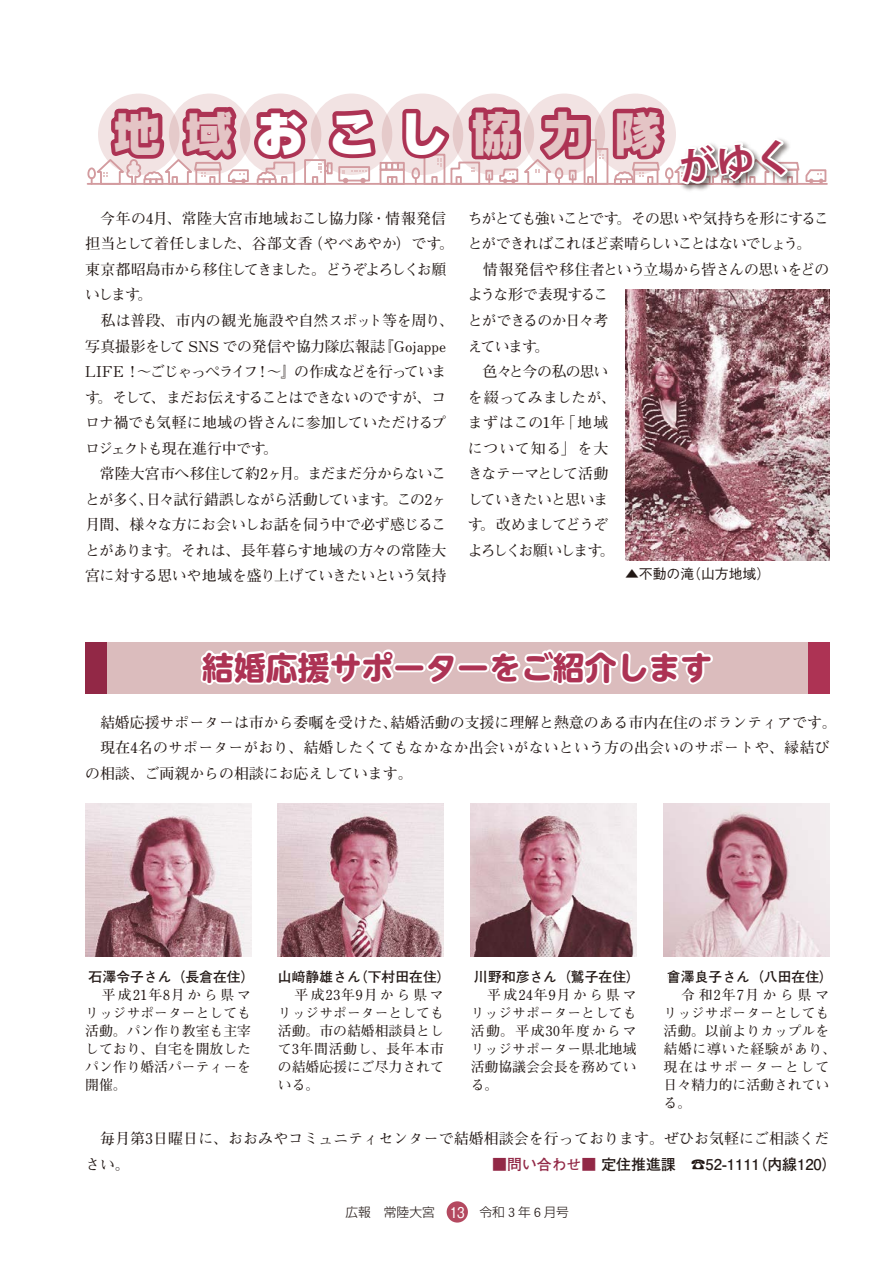
<style>
.page{position:relative;width:893px;height:1263px;background:#fff}
.page>*{position:absolute;margin:0;border:0;box-sizing:border-box;transform-origin:0 0}
.t1{font:47.7px "NIS S10";letter-spacing:.5em;color:#e4c4c5}
.t2{font:700 31.95px "UD Shin M Go Pro";color:#ad3354}
.t3{font:700 14.85px/25.5px "Futo Min A101 Pro";letter-spacing:-.03em;color:#221815}
.t4{font:700 14.85px/25.5px "Futo Min A101 Pro";letter-spacing:-.06em;color:#221815}
.t5{font:700 14.85px/25.5px "Futo Min A101 Pro";letter-spacing:-.01em;color:#221815}
.t6{font:700 14.85px/25.5px "Futo Min A101 Pro";letter-spacing:.01em;color:#221815}
.t7{font:700 14.85px "Futo Go B101 Pro";color:#221815}
.t8{font:700 13.8px/18.1px "Futo Min A101 Pro";color:#221815;text-align:justify}
.t9{font:700 13.8px "Futo Go B101 Pro";color:#221815}
.t10{font:500 13.8px "Gothic BBB Pro";color:#221815}
.t11{font:300 12.75px "Shin Go Pro";color:#221815}
.s1{color:#fff}
.s2{font-family:"Futo Go B101 Pr 6 N"}
.s3{font-family:"Futo Go B101 Pr 6 N";font-size:12px}
.s4{color:#922846}
.s5{font-family:"Futo Min A101 Pro"}
.s6{font-family:"Gothic BBB Pro";font-weight:500;font-size:14.85px;color:#fff}
.s7{font-family:"DFHS Gothic Std W3";font-weight:400}
</style>
<div class="page">
<div style="left:87px;top:167px;width:9px;height:12px;border:2px solid #d39b9f;border-radius:50%"></div>
<hr style="left:88px;top:183px;width:583px;height:2px;background:#d39b9f">
<div style="left:85px;top:642px;width:744px;height:51px;background:#dbbcbd"></div>
<div style="left:85px;top:642px;width:21px;height:51px;background:#922846"></div>
<div style="left:808px;top:642px;width:21px;height:51px;background:#ad3354"></div>
<img style="left:625px;top:289px;width:204px;height:272px">
<img style="left:85px;top:804px;width:166px;height:153px">
<img style="left:278px;top:804px;width:166px;height:153px">
<img style="left:471px;top:804px;width:15px;height:153px">
<img style="left:715px;top:804px;width:114px;height:153px">
<svg style="left:199px;top:649px;width:201px;height:45px"></svg>
<div style="left:393px;top:663px;width:33px;height:9px;border:4px solid #fff;border-radius:3px"></div>
<svg style="left:423px;top:653px;width:33px;height:31px"></svg>
<div style="left:457px;top:663px;width:32px;height:9px;border:4px solid #fff;border-radius:3px"></div>
<svg style="left:486px;top:649px;width:229px;height:308px"></svg>
<div style="left:447px;top:1201px;width:21px;height:21px;background:#b44960;border-radius:50%"></div>
<svg style="left:91px;top:94px;width:736px;height:97px"></svg>
<h1 class="t1" style="left:113px;top:110px;width:549px">地域<span class="s1">おこし</span>協力隊</h1>
<p class="t3" style="left:85px;top:204px;width:370px">　今年の4月、常陸大宮市地域おこし協力隊・情報発信担当として着任しました、谷部文香（やべあやか）です。東京都昭島市から移住してきました。どうぞよろしくお願いします。<br>　私は普段、市内の観光施設や自然スポット等を周り、写真撮影をして SNS での発信や協力隊広報誌『Gojappe<br>LIFE ！～ごじゃっぺライフ！～』の作成などを行っています。そして、まだお伝えすることはできないのですが、コロナ禍でも気軽に地域の皆さんに参加していただけるプロジェクトも現在進行中です。<br>　常陸大宮市へ移住して約2ヶ月。まだまだ分からないことが多く、日々試行錯誤しながら活動しています。この2ヶ月間、様々な方にお会いしお話を伺う中で必ず感じることがあります。それは、長年暮らす地域の方々の常陸大宮に対する思いや地域を盛り上げていきたいという気持</p>
<p class="t4" style="left:468px;top:204px;width:363px">ちがとても強いことです。その思いや気持ちを形にすることができればこれほど素晴らしいことはないでしょう。　情報発信や移住者という立場から皆さんの思いをどのような形で表現するこ<br>とができるのか日々考<br>えています。<br>　色々と今の私の思い<br>を綴ってみましたが、<br>まずはこの1年「地域<br>について知る」を大<br>きなテーマとして活動<br>していきたいと思いま<br>す。改めましてどうぞ<br>よろしくお願いします。</p>
<p class="t10" style="left:643px;top:567px;width:15px;rotate:90deg">◀</p>
<p class="t10" style="left:639px;top:562px;width:133px">不動の滝（山方地域）</p>
<h2 class="t2" style="left:202px;top:641px;width:512px">結婚応援サポーターをご紹介します</h2>
<p class="t5" style="left:85px;top:707px;width:753px">　結婚応援サポーターは市から委嘱を受けた、結婚活動の支援に理解と熱意のある市内在住のボランティアです。　現在4名のサポーターがおり、結婚したくてもなかなか出会いがないという方の出会いのサポートや、縁結びの相談、ご両親からの相談にお応えしています。</p>
<p class="t9" style="left:89px;top:965px;width:167px">石澤令子さん（長倉在住）</p>
<p class="t8" style="left:85px;top:984px;width:167px">　平成21年8月から県マリッジサポーターとしても活動。パン作り教室も主宰しており、自宅を開放したパン作り婚活パーティーを開催。</p>
<p class="t9" style="left:278px;top:965px;width:174px">山﨑静雄さん（下村田在住）</p>
<p class="t8" style="left:278px;top:984px;width:167px">　平成23年9月から県マリッジサポーターとしても活動。市の結婚相談員として3年間活動し、長年本市の結婚応援にご尽力されている。</p>
<p class="t9" style="left:474px;top:965px;width:167px">川野和彦さん（鷲子在住）</p>
<p class="t8" style="left:471px;top:984px;width:167px">　平成24年9月から県マリッジサポーターとしても活動。平成30年度からマリッジサポーター県北地域活動協議会会長を務めている。</p>
<p class="t9" style="left:667px;top:965px;width:168px"><span class="s2">會</span><span class="s3">曺</span>澤良子さん（八田在住）</p>
<p class="t8" style="left:663px;top:984px;width:174px;text-align:left">　令和2年7月から県マリッジサポーターとしても活動。以前よりカップルを結婚に導いた経験があり、現在はサポーターとして日々精力的に活動されている。</p>
<p class="t6" style="left:85px;top:1124px;width:745px">　毎月第3日曜日に、おおみやコミュニティセンターで結婚相談会を行っております。ぜひお気軽にご相談ください。</p>
<p class="t7" style="left:492px;top:1152px;width:346px"><span class="s4">■問い合わせ■</span> 定住推進課　<span class="s5">☎</span>52-1111（内線120）</p>
<p class="t11" style="left:346px;top:1201px;width:225px">広報　常陸大宮 <span class="s6">13</span> 令和<span class="s7">３</span>年<span class="s7">６</span>月号</p>
</div>
